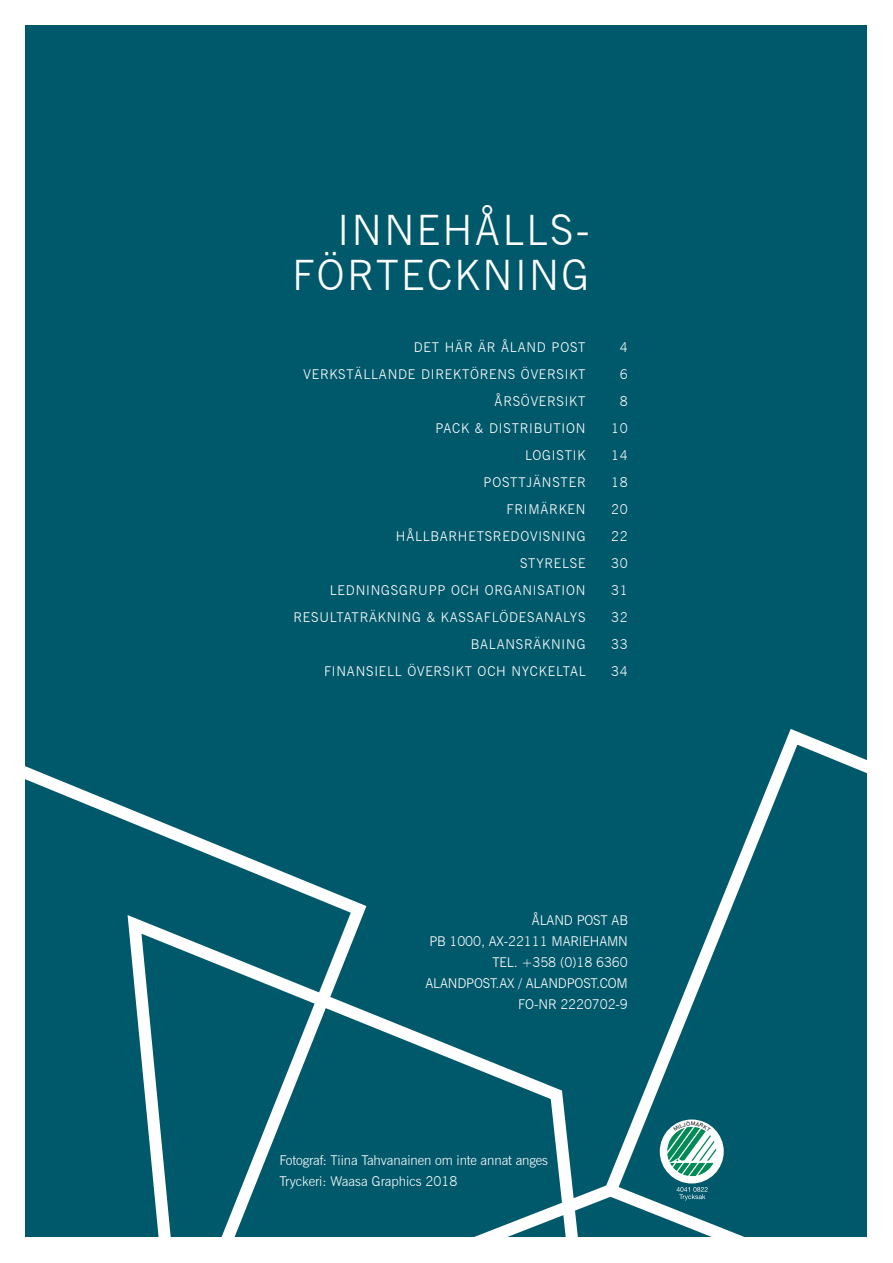
<style>
.page{position:relative;width:893px;height:1263px;background:#fff}
.page>*{position:absolute;margin:0;border:0;box-sizing:border-box;transform-origin:0 0}
.t1{font:300 42px/45px "News Gothic BT";letter-spacing:.06em;color:#fff;text-align:right}
.t2{font:300 13.5px/27px "News Gothic BT";letter-spacing:.06em;color:#fff;text-align:right}
.t3{font:300 13.5px/21px "News Gothic BT";letter-spacing:-.01em;color:#fff}
</style>
<div class="page">
<div style="left:26px;top:26px;width:841px;height:1211px;background:#00586b"></div>
<svg style="left:25px;top:729px;width:342px;height:508px"></svg>
<svg style="left:105px;top:1174px;width:14px;height:63px"></svg>
<svg style="left:119px;top:909px;width:476px;height:328px"></svg>
<svg style="left:595px;top:729px;width:272px;height:508px"></svg>
<div style="left:660px;top:1119px;width:64px;height:64px;background:#fff;border-radius:50%"></div>
<svg style="left:676px;top:1187px;width:32px;height:13px"></svg>
<svg style="left:667px;top:1121px;width:49px;height:55px"></svg>
<h1 class="t1" style="left:292px;top:207px;width:299px">INNEHÅLLS-<br>FÖRTECKNING</h1>
<p class="t2" style="left:294px;top:334px;width:293px">DET HÄR ÄR ÅLAND POST<br>VERKSTÄLLANDE DIREKTÖRENS ÖVERSIKT<br>ÅRSÖVERSIKT<br>PACK &amp; DISTRIBUTION<br>LOGISTIK<br>POSTTJÄNSTER<br>FRIMÄRKEN<br>HÅLLBARHETSREDOVISNING<br>STYRELSE<br>LEDNINGSGRUPP OCH ORGANISATION<br>RESULTATRÄKNING &amp; KASSAFLÖDESANALYS<br>BALANSRÄKNING<br>FINANSIELL ÖVERSIKT OCH NYCKELTAL</p>
<p class="t2" style="left:611px;top:334px;width:18px">4<br>6<br>8<br>10<br>14<br>18<br>20<br>22<br>30<br>31<br>32<br>33<br>34</p>
<p class="t3" style="left:425px;top:909px;width:204px;text-align:right">ÅLAND POST AB<br>PB 1000, AX-22111 MARIEHAMN<br>TEL. +358 (0)18 6360<br>ALANDPOST.AX / ALANDPOST.COM<br>FO-NR 2220702-9</p>
<p class="t3" style="left:279px;top:1149px;width:270px">Fotograf: Tiina Tahvanainen om inte annat anges<br>Tryckeri: Waasa Graphics 2018</p>
<p class="t3" style="left:282px;top:1150px;width:270px">Fotograf: T ina Tahvanainen om inte annat anges<br>Tryckeri: Waasagraphics 2017</p>
</div>
